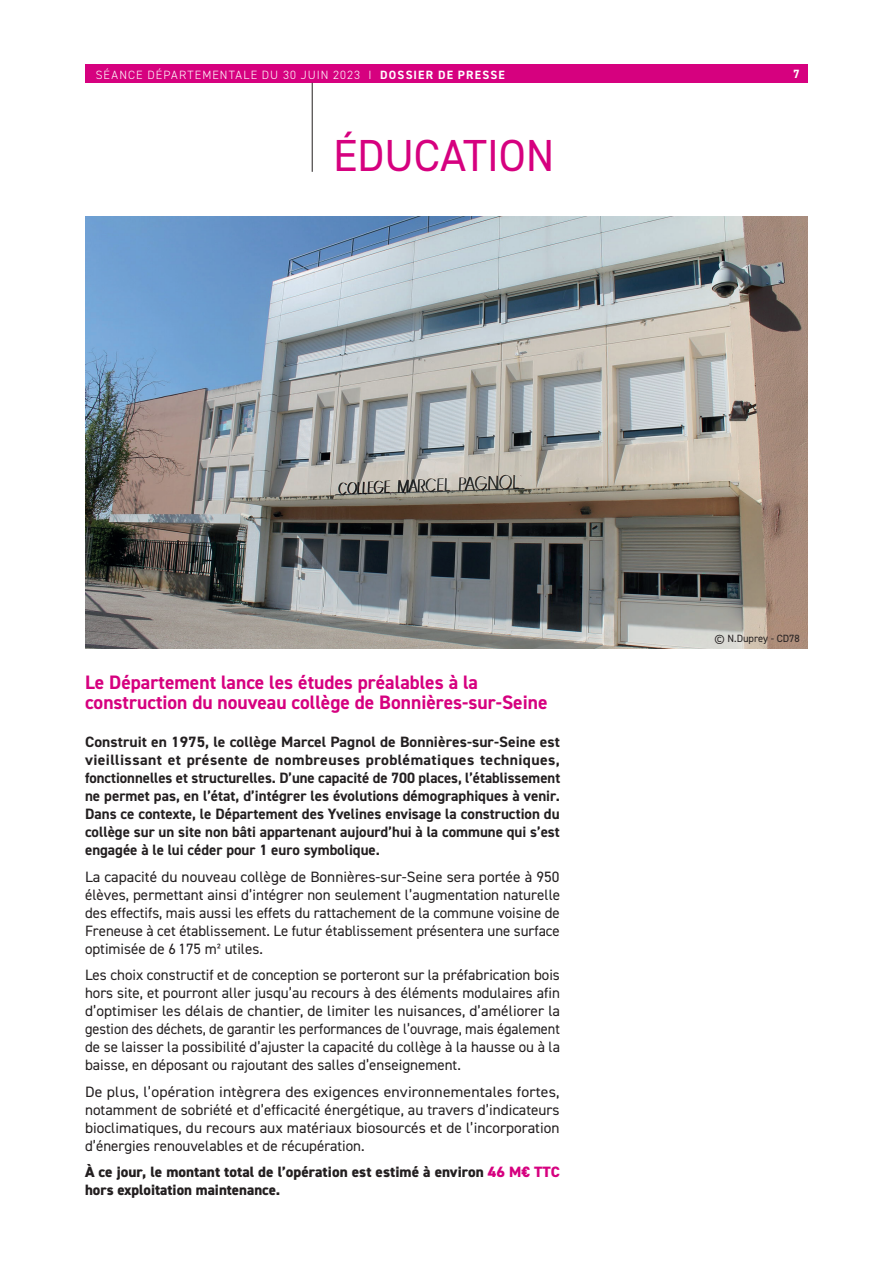
<style>
.page{position:relative;width:893px;height:1263px;background:#fff}
.page>*{position:absolute;margin:0;border:0;box-sizing:border-box;transform-origin:0 0}
.t1{font:45px "DIN2014";letter-spacing:-.01em;color:#d6017f}
.t2{font:700 19.5px/19.5px "DIN2014";color:#d6017f}
.t3{font:15px/18px "DIN2014";color:#231f20;text-align:justify}
.t4{font:700 15px/18px "DIN2014";color:#231f20;text-align:justify;scale:1.04 1}
.t5{font:15px/18px "DIN2014";color:#231f20;text-align:justify;scale:1.05 1}
.t6{font:800 15px/18px "DIN2014";color:#231f20}
.t7{font:300 12px "DIN2014";letter-spacing:.09em;color:#fff}
.t8{font:700 12px "DIN2014";color:#fff}
.t9{font:10.5px "DIN2014";color:#231f20}
.s1{font-weight:700}
.s2{color:#d6017f}
</style>
<div class="page">
<div style="left:85px;top:64px;width:723px;height:19px;background:#d6017f"></div>
<img style="left:85px;top:217px;width:723px;height:431px">
<hr style="left:312px;top:83px;width:1px;height:89px;background:#231f20">
<p class="t7" style="left:96px;top:67px;width:411px">SÉANCE DÉPARTEMENTALE DU 30 JUIN 2023 I <span class="s1">DOSSIER DE PRESSE</span></p>
<p class="t8" style="left:793px;top:65px;width:8px">7</p>
<h1 class="t1" style="left:333px;top:127px;width:223px">ÉDUCATION</h1>
<h2 class="t2" style="left:85px;top:672px;width:464px">Le Département lance les études préalables à la construction du nouveau collège de Bonnières-sur-Seine</h2>
<p class="t4" style="left:85px;top:733px;width:458px">Construit en 1975, le collège Marcel Pagnol de Bonnières-sur-Seine est vieillissant et présente de nombreuses problématiques techniques, fonctionnelles et structurelles. D’une capacité de 700 places, l’établissement ne permet pas, en l’état, d’intégrer les évolutions démographiques à venir.<br>Dans ce contexte, le Département des Yvelines envisage la construction du collège sur un site non bâti appartenant aujourd’hui à la commune qui s’est engagée à le lui céder pour 1 euro symbolique.</p>
<p class="t3" style="left:85px;top:867px;width:477px">La capacité du nouveau collège de Bonnières-sur-Seine sera portée à 950 élèves, permettant ainsi d’intégrer non seulement l’augmentation naturelle des effectifs, mais aussi les effets du rattachement de la commune voisine de Freneuse à cet établissement. Le futur établissement présentera une surface optimisée de 6 175 m² utiles.</p>
<p class="t3" style="left:85px;top:965px;width:477px">Les choix constructif et de conception se porteront sur la préfabrication bois hors site, et pourront aller jusqu’au recours à des éléments modulaires afin d’optimiser les délais de chantier, de limiter les nuisances, d’améliorer la gestion des déchets, de garantir les performances de l’ouvrage, mais également de se laisser la possibilité d’ajuster la capacité du collège à la hausse ou à la baisse, en déposant ou rajoutant des salles d’enseignement.</p>
<p class="t5" style="left:85px;top:1082px;width:454px">De plus, l’opération intègrera des exigences environnementales fortes, notamment de sobriété et d’efficacité énergétique, au travers d’indicateurs bioclimatiques, du recours aux matériaux biosourcés et de l’incorporation d’énergies renouvelables et de récupération.</p>
<p class="t6" style="left:85px;top:1163px;width:476px">À ce jour, le montant total de l’opération est estimé à environ <span class="s2">46 M€ TTC </span>hors exploitation maintenance.</p>
<p class="t9" style="left:715px;top:631px;width:87px">© N.Duprey - CD78</p>
</div>
